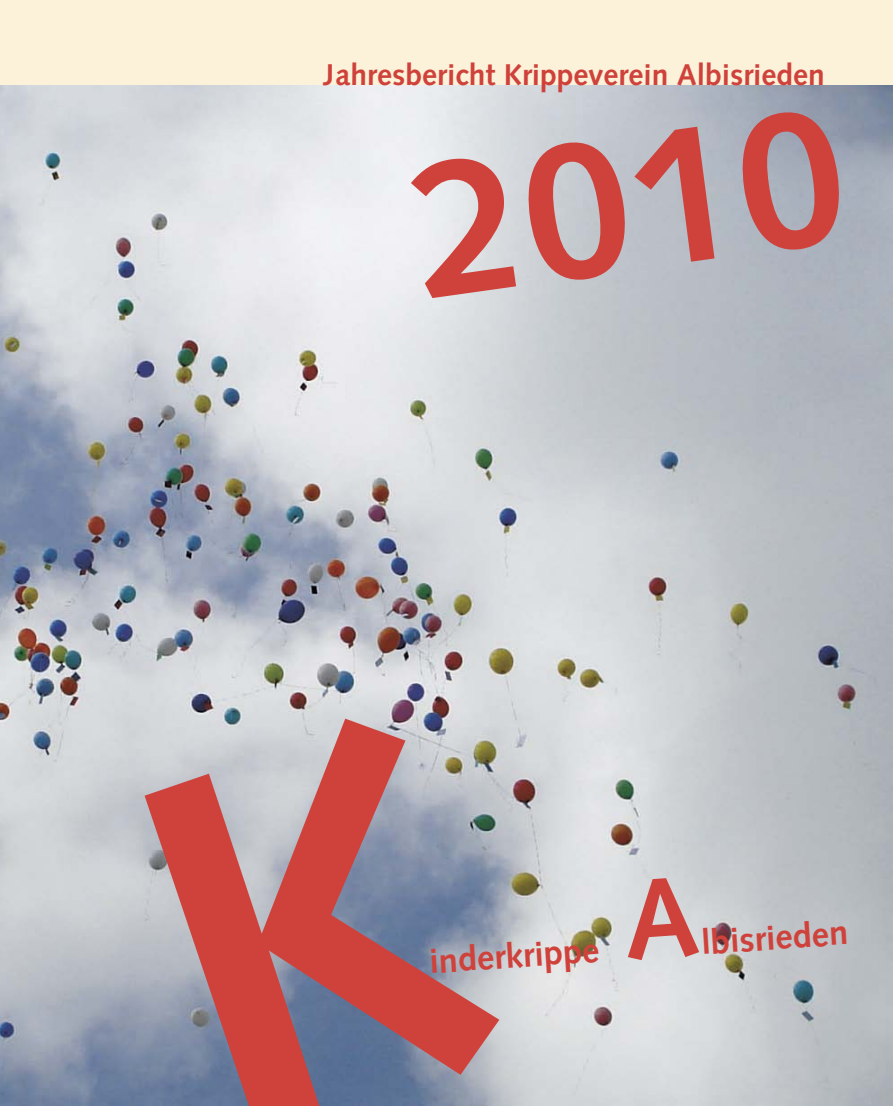
<style>
.page{position:relative;width:893px;height:1106px;background:#fff}
.page>*{position:absolute;margin:0;border:0;box-sizing:border-box;transform-origin:0 0}
.t1{font:700 194.7px "Syntax";color:#cf423b}
.t2{font:700 34.5px "Syntax";color:#cf423b}
.t3{font:700 30px "Syntax";color:#cf423b}
</style>
<div class="page">
<img style="left:0;top:85px;width:893px;height:1021px">
<div style="left:0;top:0;width:893px;height:85px;background:#fcf2d9"></div>
<svg style="left:145px;top:718px;width:354px;height:388px;background:#ac7f88"></svg>
<div style="left:622px;top:876px;width:77px;height:85px;background:#d8dcdf"></div>
<p class="t3" style="left:324px;top:62px;width:502px">Jahresbericht Krippeverein Albisrieden</p>
<h1 class="t1" style="left:405px;top:154px;width:434px;rotate:-8deg">2010</h1>
<p class="t2" style="left:428px;top:947px;width:172px;rotate:-4deg">inderkrippe</p>
<p class="t2" style="left:700px;top:928px;width:149px;rotate:-4deg">lbisrieden</p>
</div>
